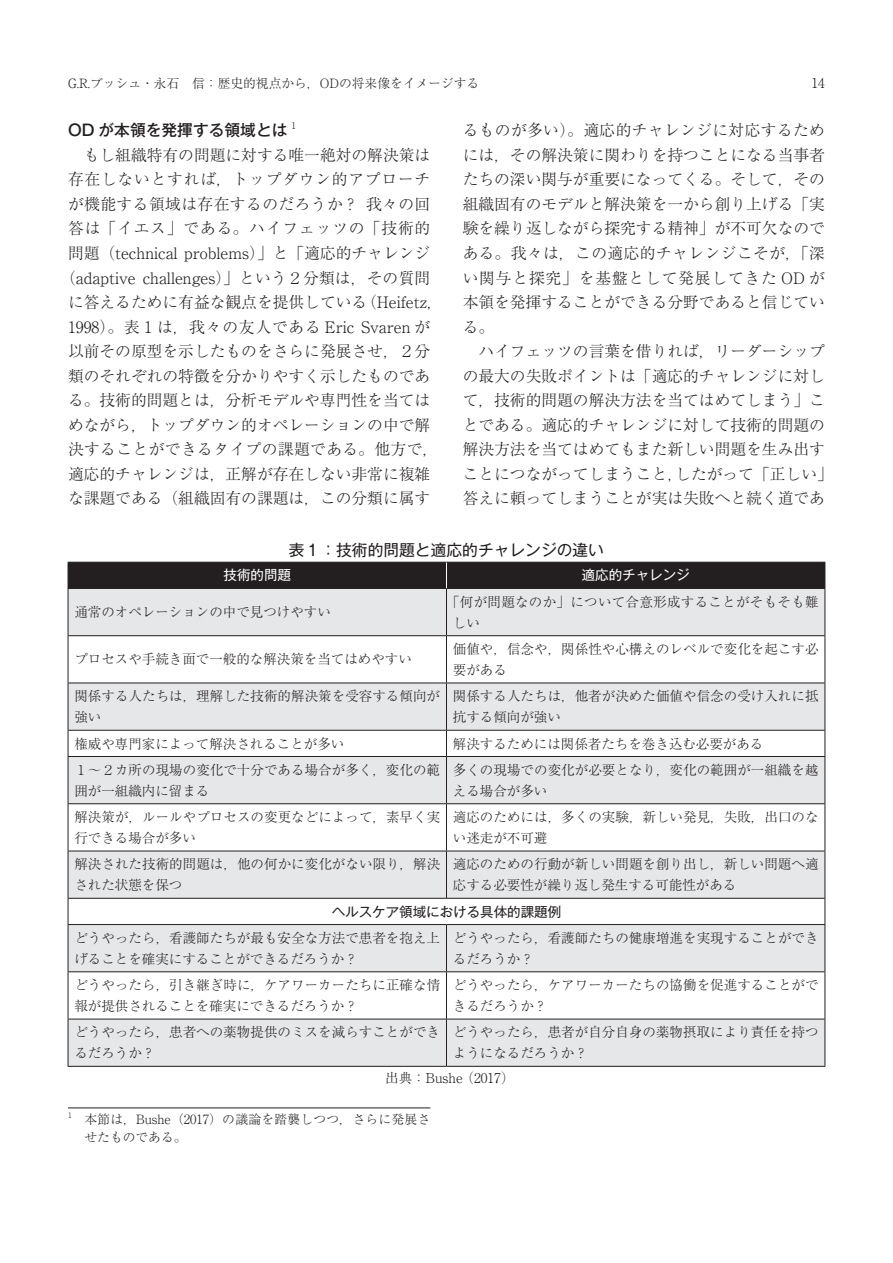
<style>
.page{position:relative;width:893px;height:1263px;background:#fff}
.page>*{position:absolute;margin:0;border:0;box-sizing:border-box;transform-origin:0 0}
.t1{font:300 15.75px/24.5px "Ryumin Pr 6 N";color:#231f20;text-align:justify}
.t2{font:300 15.75px "Ryumin Pr 6 N";letter-spacing:.025em;color:#231f20}
.t3{font:300 15.75px "Ryumin Pr 6 N";letter-spacing:.05em;color:#231f20}
.t4{font:300 15.75px "Ryumin Pr 6 N";letter-spacing:.03em;color:#231f20}
.t5{font:300 15.75px "Ryumin Pr 6 N";letter-spacing:.055em;color:#231f20}
.t6{font:15.75px "Gothic MB101 Pr 6 N";color:#231f20}
.t7{font:500 15.75px "Gothic MB101 Pr 6 N";color:#231f20}
.t8{font:300 13.5px/21px "Ryumin Pr 6 N";letter-spacing:.005em;color:#231f20}
.t9{font:300 13.5px/21px "Ryumin Pr 6 N";letter-spacing:.025em;color:#231f20}
.t10{font:13.5px "Gothic MB101 Pr 6 N";color:#231f20}
.t11{font:13.5px "Gothic MB101 Pr 6 N";color:#fff}
.t12{font:300 12.75px/18px "Ryumin Pr 6 N";letter-spacing:.02em;color:#231f20}
.t13{font:300 12.75px "Ryumin Pr 6 N";color:#231f20}
.t14{font:300 9.15px "Ryumin Pr 6 N";color:#231f20}
.t15{font:300 7.5px "Ryumin Pr 6 N";color:#231f20}
</style>
<div class="page">
<hr style="left:68px;top:1107px;width:362px;height:1px;background:#231f20">
<svg style="left:69px;top:589px;width:756px;height:477px;fill:#e6e7e9"></svg>
<hr style="left:68px;top:588px;width:378px;height:1px;background:#231f20">
<hr style="left:68px;top:589px;width:1px;height:46px;background:#231f20">
<hr style="left:446px;top:588px;width:379px;height:1px;background:#231f20">
<hr style="left:446px;top:589px;width:1px;height:46px;background:#231f20">
<hr style="left:825px;top:589px;width:1px;height:46px;background:#231f20">
<hr style="left:68px;top:635px;width:378px;height:1px;background:#231f20">
<hr style="left:68px;top:636px;width:1px;height:47px;background:#231f20">
<hr style="left:446px;top:635px;width:379px;height:1px;background:#231f20">
<hr style="left:446px;top:636px;width:1px;height:47px;background:#231f20">
<hr style="left:825px;top:636px;width:1px;height:47px;background:#231f20">
<hr style="left:68px;top:683px;width:378px;height:1px;background:#231f20">
<hr style="left:68px;top:683px;width:1px;height:47px;background:#231f20">
<hr style="left:446px;top:683px;width:379px;height:1px;background:#231f20">
<hr style="left:446px;top:683px;width:1px;height:47px;background:#231f20">
<hr style="left:825px;top:683px;width:1px;height:47px;background:#231f20">
<hr style="left:68px;top:730px;width:378px;height:1px;background:#231f20">
<svg style="left:68px;top:731px;width:1px;height:25px"></svg>
<hr style="left:446px;top:730px;width:379px;height:1px;background:#231f20">
<svg style="left:446px;top:731px;width:1px;height:25px"></svg>
<svg style="left:825px;top:731px;width:1px;height:25px"></svg>
<hr style="left:68px;top:756px;width:378px;height:1px;background:#231f20">
<hr style="left:68px;top:757px;width:1px;height:46px;background:#231f20">
<hr style="left:446px;top:756px;width:379px;height:1px;background:#231f20">
<hr style="left:446px;top:757px;width:1px;height:46px;background:#231f20">
<hr style="left:825px;top:757px;width:1px;height:46px;background:#231f20">
<hr style="left:68px;top:803px;width:378px;height:1px;background:#231f20">
<hr style="left:68px;top:804px;width:1px;height:47px;background:#231f20">
<hr style="left:446px;top:803px;width:379px;height:1px;background:#231f20">
<hr style="left:446px;top:804px;width:1px;height:47px;background:#231f20">
<hr style="left:825px;top:804px;width:1px;height:47px;background:#231f20">
<hr style="left:68px;top:851px;width:378px;height:1px;background:#231f20">
<hr style="left:68px;top:851px;width:1px;height:47px;background:#231f20">
<hr style="left:446px;top:851px;width:379px;height:1px;background:#231f20">
<hr style="left:446px;top:851px;width:1px;height:47px;background:#231f20">
<hr style="left:825px;top:851px;width:1px;height:47px;background:#231f20">
<hr style="left:68px;top:898px;width:378px;height:1px;background:#231f20">
<svg style="left:68px;top:899px;width:1px;height:25px"></svg>
<hr style="left:446px;top:898px;width:379px;height:1px;background:#231f20">
<svg style="left:825px;top:899px;width:1px;height:25px"></svg>
<hr style="left:68px;top:924px;width:378px;height:1px;background:#231f20">
<hr style="left:68px;top:925px;width:1px;height:46px;background:#231f20">
<hr style="left:446px;top:924px;width:379px;height:1px;background:#231f20">
<hr style="left:446px;top:925px;width:1px;height:46px;background:#231f20">
<hr style="left:825px;top:925px;width:1px;height:46px;background:#231f20">
<hr style="left:68px;top:971px;width:378px;height:1px;background:#231f20">
<hr style="left:68px;top:972px;width:1px;height:47px;background:#231f20">
<hr style="left:446px;top:971px;width:379px;height:1px;background:#231f20">
<hr style="left:446px;top:972px;width:1px;height:47px;background:#231f20">
<hr style="left:825px;top:972px;width:1px;height:47px;background:#231f20">
<hr style="left:68px;top:1019px;width:378px;height:1px;background:#231f20">
<hr style="left:68px;top:1019px;width:1px;height:47px;background:#231f20">
<hr style="left:446px;top:1019px;width:379px;height:1px;background:#231f20">
<hr style="left:446px;top:1019px;width:1px;height:47px;background:#231f20">
<hr style="left:825px;top:1019px;width:1px;height:47px;background:#231f20">
<hr style="left:68px;top:1066px;width:378px;height:1px;background:#231f20">
<hr style="left:446px;top:1066px;width:379px;height:1px;background:#231f20">
<div style="left:68px;top:562px;width:758px;height:26px;background:#231f20"></div>
<p class="t13" style="left:68px;top:73px;width:413px">G.R.ブッシュ・永石　信：歴史的視点から，ODの将来像をイメージする</p>
<p class="t8" style="left:811px;top:72px;width:15px">14</p>
<p class="t7" style="left:68px;top:117px;width:221px">OD が本領を発揮する領域とは</p>
<p class="t14" style="left:291px;top:118px;width:6px">1</p>
<p class="t1" style="left:84px;top:142px;width:348px">もし組織特有の問題に対する唯一絶対の解決策は</p>
<p class="t3" style="left:68px;top:167px;width:364px">存在しないとすれば，トップダウン的アプローチ</p>
<p class="t4" style="left:68px;top:192px;width:364px">が機能する領域は存在するのだろうか？ 我々の回</p>
<p class="t5" style="left:68px;top:216px;width:364px">答は「イエス」である。ハイフェッツの「技術的</p>
<p class="t1" style="left:68px;top:240px;width:364px">問題（technical problems）」と「適応的チャレンジ</p>
<p class="t1" style="left:60px;top:264px;width:372px">（adaptive challenges）」という２分類は，その質問</p>
<p class="t1" style="left:68px;top:289px;width:364px">に答えるために有益な観点を提供している（Heifetz,</p>
<p class="t1" style="left:68px;top:314px;width:364px">1998）。表１は，我々の友人である Eric Svaren が</p>
<p class="t1" style="left:68px;top:338px;width:364px">以前その原型を示したものをさらに発展させ，２分</p>
<p class="t1" style="left:68px;top:363px;width:364px">類のそれぞれの特徴を分かりやすく示したものであ</p>
<p class="t1" style="left:68px;top:387px;width:364px">る。技術的問題とは，分析モデルや専門性を当ては</p>
<p class="t1" style="left:68px;top:412px;width:364px">めながら，トップダウン的オペレーションの中で解</p>
<p class="t2" style="left:68px;top:437px;width:372px">決することができるタイプの課題である。他方で，</p>
<p class="t1" style="left:68px;top:461px;width:364px">適応的チャレンジは，正解が存在しない非常に複雑</p>
<p class="t1" style="left:68px;top:485px;width:364px">な課題である（組織固有の課題は，この分類に属す</p>
<p class="t1" style="left:463px;top:117px;width:364px">るものが多い）。適応的チャレンジに対応するためには，その解決策に関わりを持つことになる当事者たちの深い関与が重要になってくる。そして，その組織固有のモデルと解決策を一から創り上げる「実験を繰り返しながら探究する精神」が不可欠なのである。我々は，この適応的チャレンジこそが，「深い関与と探究」を基盤として発展してきた OD が本領を発揮することができる分野であると信じている。</p>
<p class="t1" style="left:463px;top:338px;width:372px;text-align:center">ハイフェッツの言葉を借りれば，リーダーシップ<br>の最大の失敗ポイントは「適応的チャレンジに対して，技術的問題の解決方法を当てはめてしまう」ことである。適応的チャレンジに対して技術的問題の解決方法を当てはめてもまた新しい問題を生み出すことにつながってしまうこと，したがって「正しい」答えに頼ってしまうことが実は失敗へと続く道であ</p>
<p class="t6" style="left:289px;top:537px;width:317px">表１：技術的問題と適応的チャレンジの違い</p>
<p class="t11" style="left:223px;top:564px;width:69px">技術的問題</p>
<p class="t11" style="left:582px;top:564px;width:109px">適応的チャレンジ</p>
<p class="t8" style="left:74px;top:601px;width:258px">通常のオペレーションの中で見つけやすい</p>
<p class="t9" style="left:453px;top:590px;width:367px;text-indent:-7px">「何が問題なのか」について合意形成することがそもそも難しい</p>
<p class="t8" style="left:74px;top:648px;width:339px">プロセスや手続き面で一般的な解決策を当てはめやすい</p>
<p class="t8" style="left:453px;top:638px;width:367px">価値や，信念や，関係性や心構えのレベルで変化を起こす必要がある</p>
<p class="t8" style="left:74px;top:685px;width:367px">関係する人たちは，理解した技術的解決策を受容する傾向が強い</p>
<p class="t8" style="left:453px;top:685px;width:367px">関係する人たちは，他者が決めた価値や信念の受け入れに抵抗する傾向が強い</p>
<p class="t8" style="left:74px;top:732px;width:271px">権威や専門家によって解決されることが多い</p>
<p class="t8" style="left:453px;top:732px;width:312px">解決するためには関係者たちを巻き込む必要がある</p>
<p class="t8" style="left:74px;top:758px;width:367px">１～２カ所の現場の変化で十分である場合が多く，変化の範囲が一組織内に留まる</p>
<p class="t8" style="left:453px;top:758px;width:367px">多くの現場での変化が必要となり，変化の範囲が一組織を越える場合が多い</p>
<p class="t8" style="left:74px;top:806px;width:367px">解決策が，ルールやプロセスの変更などによって，素早く実行できる場合が多い</p>
<p class="t8" style="left:453px;top:806px;width:367px">適応のためには，多くの実験，新しい発見，失敗，出口のない迷走が不可避</p>
<p class="t8" style="left:74px;top:853px;width:367px">解決された技術的問題は，他の何かに変化がない限り，解決された状態を保つ</p>
<p class="t8" style="left:453px;top:853px;width:367px">適応のための行動が新しい問題を創り出し，新しい問題へ適応する必要性が繰り返し発生する可能性がある</p>
<p class="t10" style="left:332px;top:900px;width:231px">ヘルスケア領域における具体的課題例</p>
<p class="t8" style="left:74px;top:926px;width:367px">どうやったら，看護師たちが最も安全な方法で患者を抱え上げることを確実にすることができるだろうか？</p>
<p class="t8" style="left:453px;top:926px;width:367px">どうやったら，看護師たちの健康増進を実現することができるだろうか？</p>
<p class="t8" style="left:74px;top:974px;width:367px">どうやったら，引き継ぎ時に，ケアワーカーたちに正確な情報が提供されることを確実にできるだろうか？</p>
<p class="t8" style="left:453px;top:974px;width:367px">どうやったら，ケアワーカーたちの協働を促進することができるだろうか？</p>
<p class="t8" style="left:74px;top:1021px;width:367px">どうやったら，患者への薬物提供のミスを減らすことができるだろうか？</p>
<p class="t8" style="left:453px;top:1021px;width:367px">どうやったら，患者が自分自身の薬物摂取により責任を持つようになるだろうか？</p>
<p class="t8" style="left:385px;top:1066px;width:131px">出典：Bushe （2017）</p>
<p class="t15" style="left:68px;top:1109px;width:5px">1</p>
<p class="t12" style="left:84px;top:1110px;width:347px">本節は，Bushe（2017）の議論を踏襲しつつ，さらに発展させたものである。</p>
</div>
